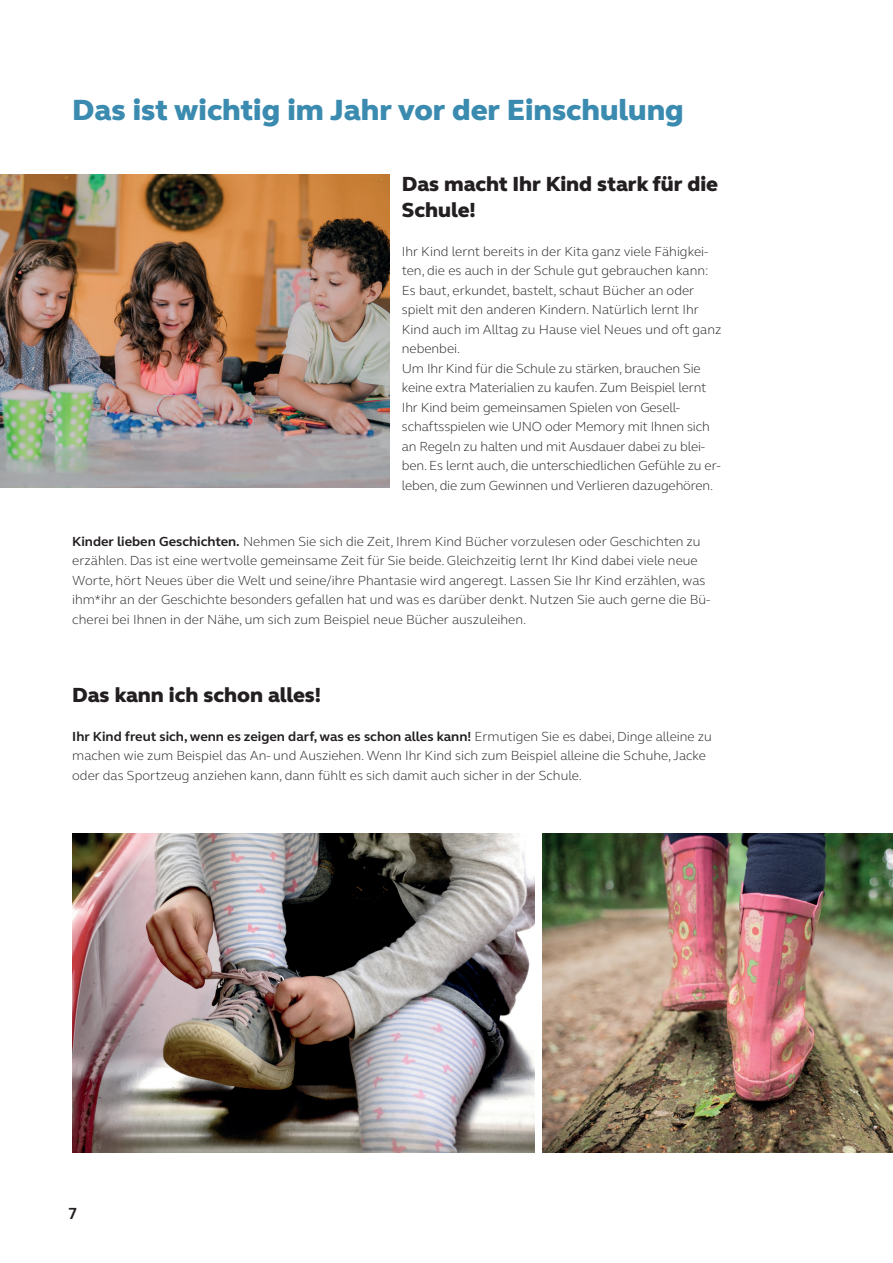
<style>
.page{position:relative;width:893px;height:1263px;background:#fff}
.page>*{position:absolute;margin:0;border:0;box-sizing:border-box;transform-origin:0 0}
.t1{font:800 30px "FS Elliot Pro";color:#3b8bb0}
.t2{font:800 21px/25.5px "FS Elliot Pro";color:#231f20}
.t3{font:700 16.5px "FS Elliot Pro";color:#231f20}
.t4{font:300 13.5px/19.5px "FS Elliot Pro";color:#231f20}
.s1{font-weight:700}
</style>
<div class="page">
<img style="left:0;top:174px;width:389px;height:314px">
<img style="left:543px;top:833px;width:350px;height:319px">
<img style="left:72px;top:833px;width:462px;height:319px">
<h2 class="t1" style="left:72px;top:90px;width:613px">Das ist wichtig im Jahr vor der Einschulung</h2>
<h1 class="t2" style="left:402px;top:171px;width:318px">Das macht Ihr Kind stark für die<br>Schule!</h1>
<h1 class="t4" style="left:402px;top:241px;width:321px">Ihr Kind lernt bereits in der Kita ganz viele Fähigkei&shy;ten, die es auch in der Schule gut gebrauchen kann:<br>Es baut, erkundet, bastelt, schaut Bücher an oder spielt mit den anderen Kindern. Natürlich lernt Ihr Kind auch im Alltag zu Hause viel Neues und oft ganz nebenbei.</h1>
<h1 class="t4" style="left:402px;top:358px;width:320px">Um Ihr Kind für die Schule zu stärken, brauchen Sie keine extra Materialien zu kaufen. Zum Beispiel lernt Ihr Kind beim gemeinsamen Spielen von Gesell&shy;schaftsspielen wie UNO oder Memory mit Ihnen sich an Regeln zu halten und mit Ausdauer dabei zu blei&shy;ben. Es lernt auch, die unterschiedlichen Gefühle zu er&shy;leben, die zum Gewinnen und Verlieren dazugehören.</h1>
<h1 class="t4" style="left:72px;top:531px;width:640px"><span class="s1">Kinder lieben Geschichten.</span> Nehmen Sie sich die Zeit, Ihrem Kind Bücher vorzulesen oder Geschichten zu erzählen. Das ist eine wertvolle gemeinsame Zeit für Sie beide. Gleichzeitig lernt Ihr Kind dabei viele neue Worte, hört Neues über die Welt und seine/ihre Phantasie wird angeregt. Lassen Sie Ihr Kind erzählen, was ihm*ihr an der Geschichte besonders gefallen hat und was es darüber denkt. Nutzen Sie auch gerne die Bü&shy;cherei bei Ihnen in der Nähe, um sich zum Beispiel neue Bücher auszuleihen.</h1>
<h1 class="t2" style="left:72px;top:682px;width:250px">Das kann ich schon alles!</h1>
<h1 class="t4" style="left:72px;top:726px;width:641px"><span class="s1">Ihr Kind freut sich, wenn es zeigen darf, was es schon alles kann!</span> Ermutigen Sie es dabei, Dinge alleine zu machen wie zum Beispiel das An- und Ausziehen. Wenn Ihr Kind sich zum Beispiel alleine die Schuhe, Jacke oder das Sportzeug anziehen kann, dann fühlt es sich damit auch sicher in der Schule.</h1>
<p class="t3" style="left:68px;top:1202px;width:11px">7</p>
</div>
